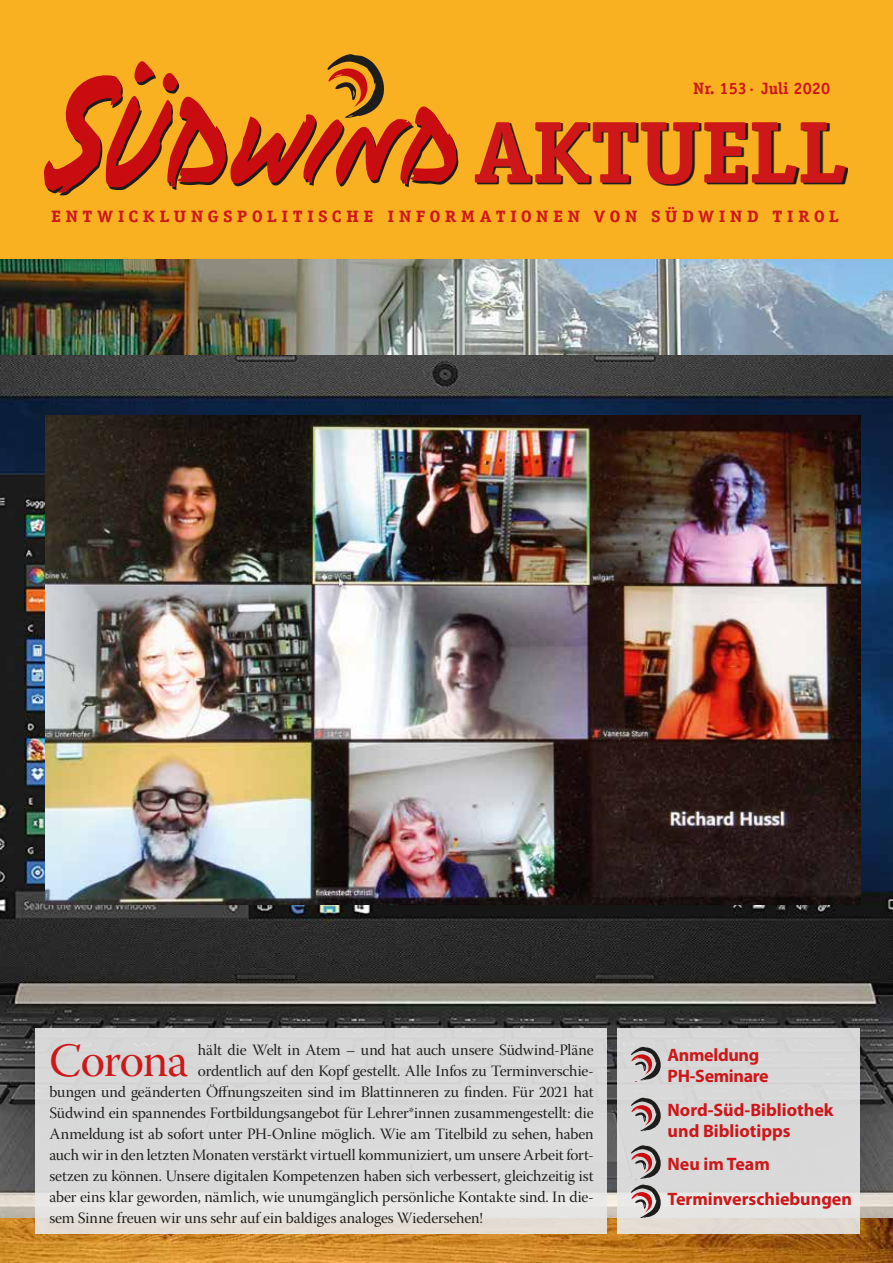
<style>
.page{position:relative;width:893px;height:1263px;background:#fff}
.page>*{position:absolute;margin:0;border:0;box-sizing:border-box;transform-origin:0 0}
.t1{font:47.55px "Warnock Pro Subh";letter-spacing:-.025em;color:#cd1719}
.t2{font:700 18px/21px "Myriad Pro";color:#cd1719}
.t3{font:700 18px/21px "Myriad Pro";letter-spacing:-.02em;color:#cd1719}
.t4{font:700 16.5px "Officina Serif";letter-spacing:.22em;color:#cd1719;scale:1.15 1}
.t5{font:700 16.5px "Officina Serif";color:#cd1719}
.t6{font:15.75px "Warnock Pro Subh";letter-spacing:-.01em;color:#1d1d1b}
</style>
<div class="page">
<img style="left:0;top:258px;width:893px;height:882px">
<img style="left:0;top:1140px;width:893px;height:123px">
<img style="left:45px;top:415px;width:815px;height:490px">
<div style="left:0;top:0;width:893px;height:258px;background:#f9b122"></div>
<svg style="left:477px;top:166px;width:371px;height:19px"></svg>
<svg style="left:475px;top:122px;width:370px;height:62px"></svg>
<svg style="left:44px;top:54px;width:414px;height:141px"></svg>
<div style="left:35px;top:1028px;width:572px;height:206px;background:linear-gradient(to bottom,#d3d5d6,#e3e0dd)"></div>
<div style="left:618px;top:1028px;width:242px;height:206px;background:linear-gradient(to bottom,#d4d5d6,#e1dfdc)"></div>
<svg style="left:629px;top:1047px;width:35px;height:34px"></svg>
<svg style="left:629px;top:1098px;width:35px;height:34px"></svg>
<svg style="left:629px;top:1145px;width:35px;height:74px;background:#b2a2a1"></svg>
<p class="t5" style="left:693px;top:78px;width:138px">Nr. 153· Juli 2020</p>
<p class="t4" style="left:51px;top:206px;width:687px">ENTWICKLUNGSPOLITISCHE INFORMATIONEN VON SÜDWIND TIROL</p>
<h1 class="t1" style="left:49px;top:1033px;width:141px">Corona</h1>
<p class="t6" style="left:198px;top:1041px;width:397px">hält die Welt in Atem – und hat auch unsere Südwind-Pläne</p>
<p class="t6" style="left:198px;top:1062px;width:397px">ordentlich auf den Kopf gestellt. Alle Infos zu Terminverschie-</p>
<p class="t6" style="left:49px;top:1083px;width:546px">bungen und geänderten Öffnungszeiten sind im Blattinneren zu finden. Für 2021 hat</p>
<p class="t6" style="left:49px;top:1104px;width:546px">Südwind ein spannendes Fortbildungsangebot für Lehrer*innen zusammengestellt: die</p>
<p class="t6" style="left:49px;top:1125px;width:546px">Anmeldung ist ab sofort unter PH-Online möglich. Wie am Titelbild zu sehen, haben</p>
<p class="t6" style="left:49px;top:1146px;width:546px">auch wir in den letzten Monaten verstärkt virtuell kommuniziert, um unsere Arbeit fort-</p>
<p class="t6" style="left:49px;top:1167px;width:546px">setzen zu können. Unsere digitalen Kompetenzen haben sich verbessert, gleichzeitig ist</p>
<p class="t6" style="left:49px;top:1188px;width:546px">aber eins klar geworden, nämlich, wie unumgänglich persönliche Kontakte sind. In die-</p>
<p class="t6" style="left:49px;top:1209px;width:435px">sem Sinne freuen wir uns sehr auf ein baldiges analoges Wiedersehen!</p>
<p class="t3" style="left:668px;top:1044px;width:103px">Anmeldung<br>PH-Seminare</p>
<p class="t2" style="left:668px;top:1098px;width:167px">Nord-Süd-Bibliothek und Bibliotipps</p>
<p class="t2" style="left:668px;top:1146px;width:186px;line-height:34.3px">Neu im Team<br>Terminverschiebungen</p>
</div>
